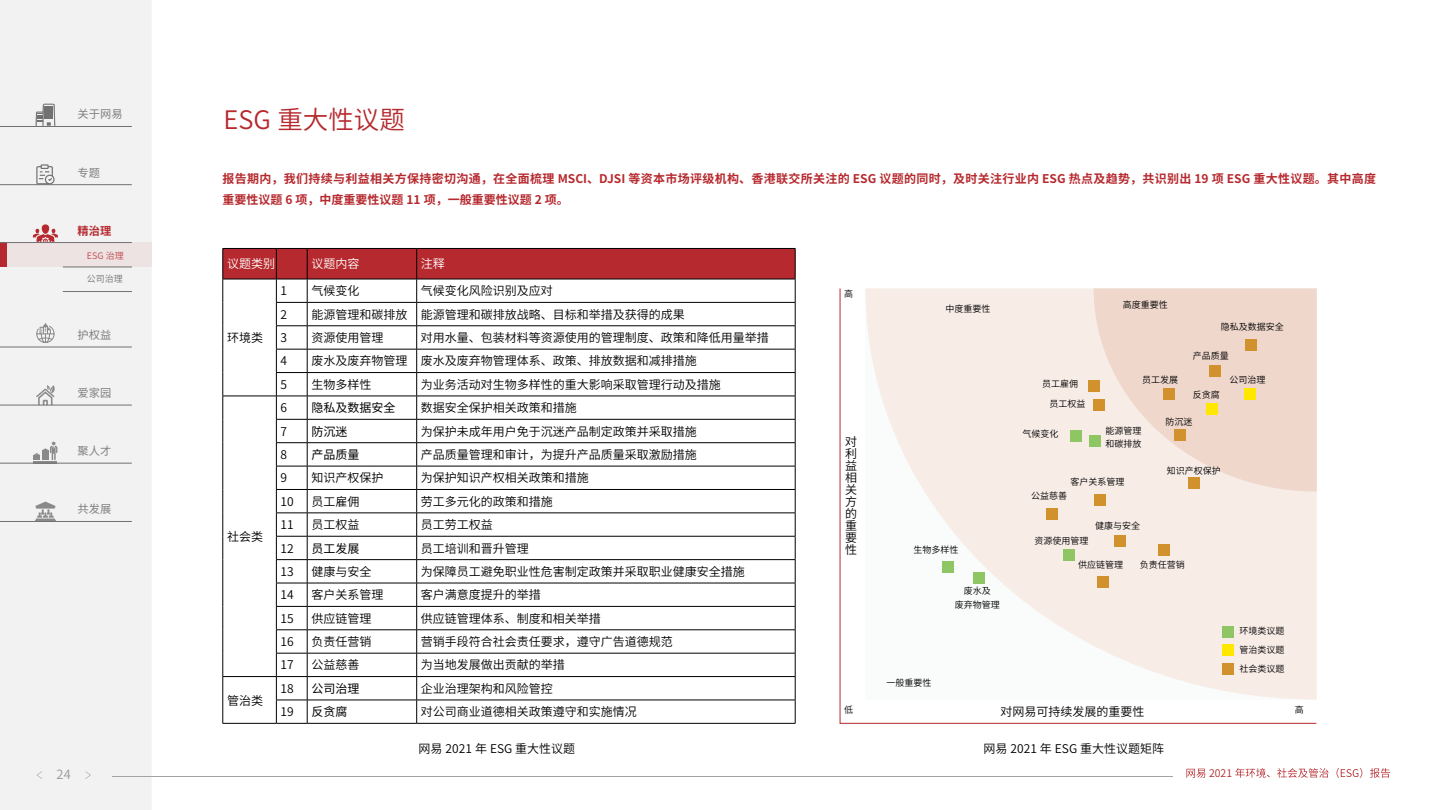
<style>
.page{position:relative;width:1440px;height:810px;background:#fff}
.page>*{position:absolute;margin:0;border:0;box-sizing:border-box;transform-origin:0 0}
.t1{font:25.5px "Source Han Sans SC";color:#b6292e}
.t2{font:12.75px "Source Han Sans SC";color:#9fa0a0}
.t3{font:12px/12px "Source Han Sans SC";color:#000;text-align:justify}
.t4{font:700 12px/21px "Source Han Sans SC";letter-spacing:.03em;color:#b6292e}
.t5{font:12px "Source Han Sans SC";color:#000}
.t6{font:12px "Source Han Sans SC";color:#fff}
.t7{font:11.25px "Source Han Sans SC";color:#807f80}
.t8{font:700 11.25px "Source Han Sans SC";color:#b6292e}
.t9{font:10.5px "Source Han Sans CN";color:#b5292e}
.t10{font:9px/18.8px "Source Han Sans SC";color:#000}
.t11{font:9px "Source Han Sans SC";color:#c45458}
.t12{font:9px "Source Han Sans SC";color:#807f80}
</style>
<div class="page">
<div style="left:0;top:0;width:152px;height:810px;background:#f2f2f2"></div>
<svg style="left:36px;top:322px;width:19px;height:21px"></svg>
<svg style="left:36px;top:385px;width:19px;height:20px"></svg>
<hr style="left:34px;top:461px;width:23px;height:2px;background:#727171">
<svg style="left:34px;top:442px;width:23px;height:18px"></svg>
<svg style="left:35px;top:502px;width:21px;height:19px"></svg>
<hr style="left:0;top:521px;width:132px;height:1px;background:#727171">
<hr style="left:0;top:463px;width:132px;height:1px;background:#727171">
<hr style="left:0;top:405px;width:132px;height:1px;background:#727171">
<hr style="left:0;top:347px;width:132px;height:1px;background:#727171">
<svg style="left:33px;top:223px;width:25px;height:19px"></svg>
<svg style="left:36px;top:104px;width:19px;height:22px"></svg>
<svg style="left:36px;top:164px;width:19px;height:20px"></svg>
<hr style="left:0;top:184px;width:132px;height:1px;background:#727171">
<hr style="left:0;top:126px;width:132px;height:1px;background:#727171">
<hr style="left:112px;top:776px;width:1061px;height:1px;background:#a3a3a3">
<svg style="left:1186px;top:769px;width:19px;height:9px"></svg>
<svg style="left:1235px;top:768px;width:35px;height:10px"></svg>
<svg style="left:1277px;top:768px;width:52px;height:10px"></svg>
<svg style="left:1337px;top:768px;width:25px;height:10px"></svg>
<svg style="left:1370px;top:768px;width:20px;height:10px"></svg>
<svg style="left:85px;top:771px;width:6px;height:8px"></svg>
<svg style="left:36px;top:771px;width:6px;height:8px"></svg>
<svg style="left:223px;top:248px;width:573px;height:475px"></svg>
<hr style="left:223px;top:723px;width:53px;height:1px;background:#000">
<hr style="left:276px;top:723px;width:31px;height:1px;background:#000">
<hr style="left:307px;top:723px;width:110px;height:1px;background:#000">
<hr style="left:417px;top:723px;width:378px;height:1px;background:#000">
<svg style="left:839px;top:288px;width:478px;height:436px"></svg>
<div style="left:0;top:243px;width:152px;height:24px;background:#ede3e3"></div>
<hr style="left:63px;top:267px;width:69px;height:1px;background:#727171">
<hr style="left:63px;top:291px;width:69px;height:1px;background:#727171">
<div style="left:0;top:243px;width:7px;height:24px;background:#b5292e"></div>
<hr style="left:0;top:242px;width:132px;height:1px;background:#727171">
<p class="t7" style="left:78px;top:108px;width:46px">关于网易</p>
<p class="t7" style="left:78px;top:166px;width:24px">专题</p>
<p class="t8" style="left:78px;top:224px;width:35px">精治理</p>
<p class="t11" style="left:87px;top:250px;width:39px">ESG 治理</p>
<p class="t12" style="left:87px;top:274px;width:38px">公司治理</p>
<p class="t7" style="left:78px;top:328px;width:35px">护权益</p>
<p class="t7" style="left:78px;top:387px;width:35px">爱家园</p>
<p class="t7" style="left:78px;top:445px;width:35px">聚人才</p>
<p class="t7" style="left:78px;top:503px;width:35px">共发展</p>
<h1 class="t1" style="left:224px;top:105px;width:183px">ESG 重大性议题</h1>
<p class="t4" style="left:223px;top:168px;width:1155px">报告期内，我们持续与利益相关方保持密切沟通，在全面梳理 MSCI、DJSI 等资本市场评级机构、香港联交所关注的 ESG 议题的同时，及时关注行业内 ESG 热点及趋势，共识别出 19 项 ESG 重大性议题。其中高度重要性议题 6 项，中度重要性议题 11 项，一般重要性议题 2 项。</p>
<p class="t6" style="left:227px;top:257px;width:49px">议题类别</p>
<p class="t6" style="left:311px;top:257px;width:49px">议题内容</p>
<p class="t6" style="left:421px;top:257px;width:25px">注释</p>
<p class="t3" style="left:227px;top:332px;width:37px">环境类</p>
<p class="t3" style="left:227px;top:531px;width:37px">社会类</p>
<p class="t3" style="left:281px;top:285px;width:8px">1</p>
<p class="t3" style="left:311px;top:285px;width:49px">气候变化</p>
<p class="t3" style="left:421px;top:285px;width:133px">气候变化风险识别及应对</p>
<p class="t3" style="left:281px;top:309px;width:8px">2</p>
<p class="t3" style="left:311px;top:309px;width:375px">能源管理和碳排放 能源管理和碳排放战略、目标和举措及获得的成果</p>
<p class="t3" style="left:281px;top:332px;width:8px">3</p>
<p class="t3" style="left:311px;top:332px;width:73px">资源使用管理</p>
<p class="t3" style="left:421px;top:332px;width:349px">对用水量、包装材料等资源使用的管理制度、政策和降低用量举措</p>
<p class="t3" style="left:281px;top:355px;width:8px">4</p>
<p class="t3" style="left:311px;top:355px;width:387px">废水及废弃物管理 废水及废弃物管理体系、政策、排放数据和减排措施</p>
<p class="t3" style="left:281px;top:379px;width:8px">5</p>
<p class="t3" style="left:311px;top:379px;width:61px">生物多样性</p>
<p class="t3" style="left:421px;top:379px;width:301px">为业务活动对生物多样性的重大影响采取管理行动及措施</p>
<p class="t3" style="left:281px;top:402px;width:8px">6</p>
<p class="t5" style="left:311px;top:401px;width:85px">隐私及数据安全</p>
<p class="t3" style="left:421px;top:402px;width:157px">数据安全保护相关政策和措施</p>
<p class="t3" style="left:281px;top:425px;width:8px">7</p>
<p class="t5" style="left:311px;top:424px;width:37px">防沉迷</p>
<p class="t3" style="left:421px;top:425px;width:277px">为保护未成年用户免于沉迷产品制定政策并采取措施</p>
<p class="t3" style="left:281px;top:449px;width:8px">8</p>
<p class="t5" style="left:311px;top:448px;width:49px">产品质量</p>
<p class="t3" style="left:421px;top:449px;width:277px">产品质量管理和审计，为提升产品质量采取激励措施</p>
<p class="t3" style="left:281px;top:472px;width:8px">9</p>
<p class="t3" style="left:311px;top:472px;width:73px">知识产权保护</p>
<p class="t3" style="left:421px;top:472px;width:169px">为保护知识产权相关政策和措施</p>
<p class="t3" style="left:281px;top:496px;width:15px">10</p>
<p class="t3" style="left:311px;top:496px;width:49px">员工雇佣</p>
<p class="t3" style="left:421px;top:496px;width:133px">劳工多元化的政策和措施</p>
<p class="t3" style="left:281px;top:519px;width:15px">11</p>
<p class="t3" style="left:311px;top:519px;width:49px">员工权益</p>
<p class="t3" style="left:421px;top:519px;width:73px">员工劳工权益</p>
<p class="t3" style="left:281px;top:542px;width:15px">12</p>
<p class="t5" style="left:311px;top:541px;width:49px">员工发展</p>
<p class="t3" style="left:421px;top:542px;width:109px">员工培训和晋升管理</p>
<p class="t3" style="left:281px;top:566px;width:15px">13</p>
<p class="t3" style="left:311px;top:566px;width:61px">健康与安全</p>
<p class="t3" style="left:421px;top:566px;width:325px">为保障员工避免职业性危害制定政策并采取职业健康安全措施</p>
<p class="t3" style="left:281px;top:589px;width:15px">14</p>
<p class="t3" style="left:311px;top:589px;width:73px">客户关系管理</p>
<p class="t3" style="left:421px;top:589px;width:121px">客户满意度提升的举措</p>
<p class="t3" style="left:281px;top:613px;width:15px">15</p>
<p class="t3" style="left:311px;top:613px;width:61px">供应链管理</p>
<p class="t3" style="left:421px;top:613px;width:181px">供应链管理体系、制度和相关举措</p>
<p class="t3" style="left:281px;top:636px;width:15px">16</p>
<p class="t3" style="left:311px;top:636px;width:61px">负责任营销</p>
<p class="t3" style="left:421px;top:636px;width:253px">营销手段符合社会责任要求，遵守广告道德规范</p>
<p class="t3" style="left:281px;top:659px;width:15px">17</p>
<p class="t3" style="left:311px;top:659px;width:49px">公益慈善</p>
<p class="t3" style="left:421px;top:659px;width:145px">为当地发展做出贡献的举措</p>
<p class="t10" style="left:844px;top:285px;width:10px">高</p>
<p class="t3" style="left:845px;top:436px;width:13px">对利益相关方的重要性</p>
<p class="t10" style="left:945px;top:299px;width:46px">中度重要性</p>
<p class="t10" style="left:913px;top:540px;width:46px">生物多样性</p>
<p class="t10" style="left:955px;top:585px;width:46px;line-height:13.5px;text-align:center">废水及<br>废弃物管理</p>
<p class="t10" style="left:1123px;top:296px;width:46px">高度重要性</p>
<p class="t10" style="left:1221px;top:317px;width:64px">隐私及数据安全</p>
<p class="t10" style="left:1193px;top:347px;width:37px">产品质量</p>
<p class="t10" style="left:1142px;top:370px;width:37px">员工发展</p>
<p class="t10" style="left:1229px;top:370px;width:37px">公司治理</p>
<p class="t10" style="left:1050px;top:375px;width:37px;line-height:19.6px;text-indent:-7px">员工雇佣员工权益</p>
<p class="t10" style="left:1193px;top:386px;width:28px">反贪腐</p>
<p class="t10" style="left:1166px;top:413px;width:28px">防沉迷</p>
<p class="t10" style="left:1023px;top:425px;width:37px">气候变化</p>
<p class="t10" style="left:1106px;top:424px;width:37px;line-height:13.5px">能源管理和碳排放</p>
<p class="t10" style="left:1167px;top:461px;width:55px">知识产权保护</p>
<p class="t10" style="left:1070px;top:473px;width:55px">客户关系管理</p>
<p class="t10" style="left:1031px;top:487px;width:37px">公益慈善</p>
<p class="t10" style="left:1095px;top:516px;width:46px">健康与安全</p>
<p class="t10" style="left:1035px;top:532px;width:55px">资源使用管理</p>
<p class="t10" style="left:1078px;top:556px;width:46px">供应链管理</p>
<p class="t10" style="left:1140px;top:556px;width:46px">负责任营销</p>
<p class="t10" style="left:1239px;top:622px;width:46px;text-align:justify">环境类议题管治类议题社会类议题</p>
<p class="t3" style="left:227px;top:694px;width:37px">管治类</p>
<p class="t10" style="left:887px;top:674px;width:46px">一般重要性</p>
<p class="t3" style="left:281px;top:683px;width:15px">18</p>
<p class="t5" style="left:311px;top:682px;width:49px">公司治理</p>
<p class="t3" style="left:421px;top:683px;width:133px">企业治理架构和风险管控</p>
<p class="t3" style="left:281px;top:706px;width:15px">19</p>
<p class="t5" style="left:311px;top:705px;width:37px">反贪腐</p>
<p class="t3" style="left:421px;top:706px;width:217px">对公司商业道德相关政策遵守和实施情况</p>
<p class="t3" style="left:419px;top:742px;width:158px">网易 2021 年 ESG 重大性议题</p>
<p class="t3" style="left:984px;top:742px;width:182px">网易 2021 年 ESG 重大性议题矩阵</p>
<p class="t10" style="left:844px;top:701px;width:10px">低</p>
<p class="t10" style="left:1295px;top:701px;width:10px">高</p>
<p class="t3" style="left:1001px;top:706px;width:145px">对网易可持续发展的重要性</p>
<p class="t2" style="left:57px;top:767px;width:16px">24</p>
<p class="t9" style="left:1209px;top:767px;width:25px">2021</p>
</div>
